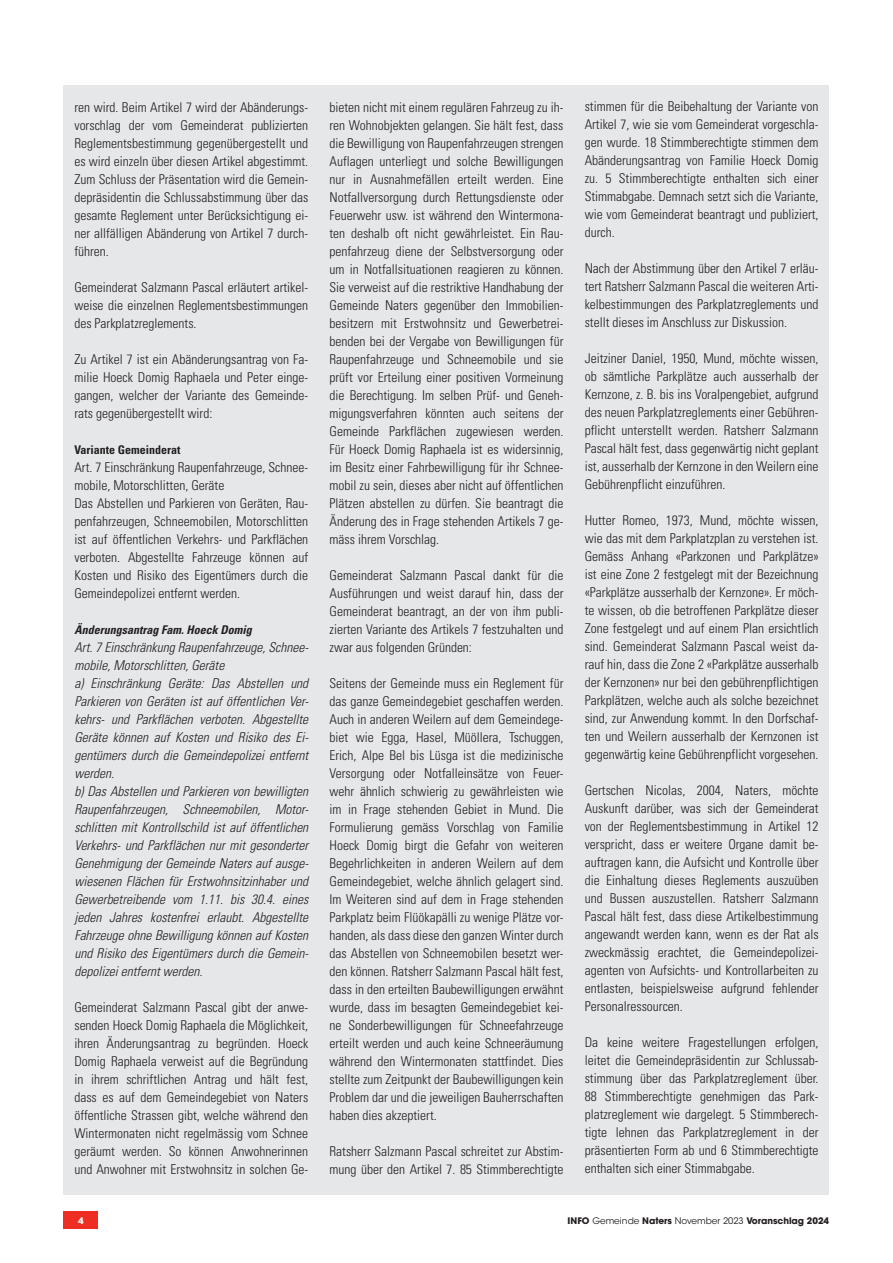
<style>
.page{position:relative;width:893px;height:1263px;background:#fff}
.page>*{position:absolute;margin:0;border:0;box-sizing:border-box;transform-origin:0 0}
.t1{font:300 condensed 13.5px/18px "Univers LT Std";color:#231f20;text-align:justify}
.t2{font:italic 300 condensed 13.5px/18px "Univers LT Std";color:#231f20}
.t3{font:italic 700 condensed 12px "Univers LT Std";color:#231f20}
.t4{font:700 condensed 12px "Univers LT Std";color:#231f20}
.t5{font:700 9px "ITC Avant Garde Std";color:#231f20}
.t6{font:700 9px "ITC Avant Garde Std";color:#fff}
.s1{font-weight:400}
</style>
<div class="page">
<div style="left:64px;top:1212px;width:34px;height:17px;background:#ee2e22"></div>
<div style="left:64px;top:85px;width:765px;height:1109px;background:#e6e7e9"></div>
<p class="t1" style="left:74px;top:98px;width:235px">ren wird. Beim Artikel 7 wird der Abänderungs&shy;vorschlag der vom Gemeinderat publizierten Reglementsbestimmung gegenübergestellt und es wird einzeln über diesen Artikel abgestimmt.<br>Zum Schluss der Präsentation wird die Gemein&shy;depräsidentin die Schlussabstimmung über das gesamte Reglement unter Berücksichtigung ei&shy;ner allfälligen Abänderung von Artikel 7 durch&shy;führen.</p>
<p class="t1" style="left:74px;top:278px;width:235px">Gemeinderat Salzmann Pascal erläutert artikel&shy;weise die einzelnen Reglementsbestimmungen des Parkplatzreglements.</p>
<p class="t1" style="left:74px;top:350px;width:235px">Zu Artikel 7 ist ein Abänderungsantrag von Fa&shy;milie Hoeck Domig Raphaela und Peter einge&shy;gangen, welcher der Variante des Gemeinde&shy;rats gegenübergestellt wird:</p>
<p class="t4" style="left:74px;top:442px;width:108px">Variante Gemeinderat</p>
<p class="t1" style="left:74px;top:458px;width:235px;text-align:left">Art. 7 Einschränkung Raupenfahrzeuge, Schnee&shy;mobile, Motorschlitten, Geräte<br>Das Abstellen und Parkieren von Geräten, Rau&shy;penfahrzeugen, Schneemobilen, Motorschlitten ist auf öffentlichen Verkehrs- und Parkflächen verboten. Abgestellte Fahrzeuge können auf Kosten und Risiko des Eigentümers durch die Gemeindepolizei entfernt werden.</p>
<p class="t3" style="left:74px;top:622px;width:179px">Änderungsantrag Fam. Hoeck Domig</p>
<p class="t2" style="left:74px;top:638px;width:236px">Art. 7 Einschränkung Raupenfahrzeuge, Schnee&shy;mobile, Motorschlitten, Geräte<br>a) Einschränkung Geräte: Das Abstellen und Parkieren von Geräten ist auf öffentlichen Ver&shy;kehrs- und Parkflächen verboten. Abgestellte Geräte können auf Kosten und Risiko des Ei&shy;gentümers durch die Gemeindepolizei entfernt werden.<br>b) Das Abstellen und Parkieren von bewilligten Raupenfahrzeugen, Schneemobilen, Motor&shy;schlitten mit Kontrollschild ist auf öffentlichen Verkehrs- und Parkflächen nur mit gesonderter Genehmigung der Gemeinde Naters auf ausge&shy;wiesenen Flächen für Erstwohnsitzinhaber und Gewerbetreibende vom 1.11. bis 30.4. eines jeden Jahres kostenfrei erlaubt. Abgestellte Fahrzeuge ohne Bewilligung können auf Kosten und Risiko des Eigentümers durch die Gemein&shy;depolizei entfernt werden.</p>
<p class="t1" style="left:74px;top:998px;width:235px">Gemeinderat Salzmann Pascal gibt der anwe&shy;senden Hoeck Domig Raphaela die Möglichkeit, ihren Änderungsantrag zu begründen. Hoeck Domig Raphaela verweist auf die Begründung in ihrem schriftlichen Antrag und hält fest, dass es auf dem Gemeindegebiet von Naters öffentliche Strassen gibt, welche während den Wintermonaten nicht regelmässig vom Schnee geräumt werden. So können Anwohnerinnen und Anwohner mit Erstwohnsitz in solchen Ge-</p>
<p class="t1" style="left:330px;top:98px;width:235px">bieten nicht mit einem regulären Fahrzeug zu ih&shy;ren Wohnobjekten gelangen. Sie hält fest, dass die Bewilligung von Raupenfahrzeugen strengen Auflagen unterliegt und solche Bewilligungen nur in Ausnahmefällen erteilt werden. Eine Notfallversorgung durch Rettungsdienste oder Feuerwehr usw. ist während den Wintermona&shy;ten deshalb oft nicht gewährleistet. Ein Rau&shy;penfahrzeug diene der Selbstversorgung oder um in Notfallsituationen reagieren zu können.<br>Sie verweist auf die restriktive Handhabung der Gemeinde Naters gegenüber den Immobilien&shy;besitzern mit Erstwohnsitz und Gewerbetrei&shy;benden bei der Vergabe von Bewilligungen für Raupenfahrzeuge und Schneemobile und sie prüft vor Erteilung einer positiven Vormeinung die Berechtigung. Im selben Prüf- und Geneh&shy;migungsverfahren könnten auch seitens der Gemeinde Parkflächen zugewiesen werden.<br>Für Hoeck Domig Raphaela ist es widersinnig, im Besitz einer Fahrbewilligung für ihr Schnee&shy;mobil zu sein, dieses aber nicht auf öffentlichen Plätzen abstellen zu dürfen. Sie beantragt die Änderung des in Frage stehenden Artikels 7 ge&shy;mäss ihrem Vorschlag.</p>
<p class="t1" style="left:330px;top:566px;width:235px">Gemeinderat Salzmann Pascal dankt für die Ausführungen und weist darauf hin, dass der Gemeinderat beantragt, an der von ihm publi&shy;zierten Variante des Artikels 7 festzuhalten und zwar aus folgenden Gründen:</p>
<p class="t1" style="left:330px;top:674px;width:235px">Seitens der Gemeinde muss ein Reglement für das ganze Gemeindegebiet geschaffen werden.<br>Auch in anderen Weilern auf dem Gemeindege&shy;biet wie Egga, Hasel, Müöllera, Tschuggen, Erich, Alpe Bel bis Lüsga ist die medizinische Versorgung oder Notfalleinsätze von Feuer&shy;wehr ähnlich schwierig zu gewährleisten wie im in Frage stehenden Gebiet in Mund. Die Formulierung gemäss Vorschlag von Familie Hoeck Domig birgt die Gefahr von weiteren Begehrlichkeiten in anderen Weilern auf dem Gemeindegebiet, welche ähnlich gelagert sind.<br>Im Weiteren sind auf dem in Frage stehenden Parkplatz beim Flüökapälli zu wenige Plätze vor&shy;handen, als dass diese den ganzen Winter durch das Abstellen von Schneemobilen besetzt wer&shy;den können. Ratsherr Salzmann Pascal hält fest, dass in den erteilten Baubewilligungen erwähnt wurde, dass im besagten Gemeindegebiet kei&shy;ne Sonderbewilligungen für Schneefahrzeuge erteilt werden und auch keine Schneeräumung während den Wintermonaten stattfindet. Dies stellte zum Zeitpunkt der Baubewilligungen kein Problem dar und die jeweiligen Bauherrschaften haben dies akzeptiert.</p>
<p class="t1" style="left:330px;top:1142px;width:235px">Ratsherr Salzmann Pascal schreitet zur Abstim&shy;mung über den Artikel 7. 85 Stimmberechtigte</p>
<p class="t1" style="left:585px;top:98px;width:235px">stimmen für die Beibehaltung der Variante von Artikel 7, wie sie vom Gemeinderat vorgeschla&shy;gen wurde. 18 Stimmberechtigte stimmen dem Abänderungsantrag von Familie Hoeck Domig zu. 5 Stimmberechtigte enthalten sich einer Stimmabgabe. Demnach setzt sich die Variante, wie vom Gemeinderat beantragt und publiziert, durch.</p>
<p class="t1" style="left:585px;top:260px;width:235px">Nach der Abstimmung über den Artikel 7 erläu&shy;tert Ratsherr Salzmann Pascal die weiteren Arti&shy;kelbestimmungen des Parkplatzreglements und stellt dieses im Anschluss zur Diskussion.</p>
<p class="t1" style="left:585px;top:350px;width:235px">Jeitziner Daniel, 1950, Mund, möchte wissen, ob sämtliche Parkplätze auch ausserhalb der Kernzone, z. B. bis ins Voralpengebiet, aufgrund des neuen Parkplatzreglements einer Gebühren&shy;pflicht unterstellt werden. Ratsherr Salzmann Pascal hält fest, dass gegenwärtig nicht geplant ist, ausserhalb der Kernzone in den Weilern eine Gebührenpflicht einzuführen.</p>
<p class="t1" style="left:585px;top:512px;width:235px">Hutter Romeo, 1973, Mund, möchte wissen, wie das mit dem Parkplatzplan zu verstehen ist.<br>Gemäss Anhang «Parkzonen und Parkplätze» ist eine Zone 2 festgelegt mit der Bezeichnung «Parkplätze ausserhalb der Kernzone». Er möch&shy;te wissen, ob die betroffenen Parkplätze dieser Zone festgelegt und auf einem Plan ersichtlich sind. Gemeinderat Salzmann Pascal weist da&shy;rauf hin, dass die Zone 2 «Parkplätze ausserhalb der Kernzonen» nur bei den gebührenpflichtigen Parkplätzen, welche auch als solche bezeichnet sind, zur Anwendung kommt. In den Dorfschaf&shy;ten und Weilern ausserhalb der Kernzonen ist gegenwärtig keine Gebührenpflicht vorgesehen.</p>
<p class="t1" style="left:585px;top:782px;width:235px">Gertschen Nicolas, 2004, Naters, möchte Auskunft darüber, was sich der Gemeinderat von der Reglementsbestimmung in Artikel 12 verspricht, dass er weitere Organe damit be&shy;auftragen kann, die Aufsicht und Kontrolle über die Einhaltung dieses Reglements auszuüben und Bussen auszustellen. Ratsherr Salzmann Pascal hält fest, dass diese Artikelbestimmung angewandt werden kann, wenn es der Rat als zweckmässig erachtet, die Gemeindepolizei&shy;agenten von Aufsichts- und Kontrollarbeiten zu entlasten, beispielsweise aufgrund fehlender Personalressourcen.</p>
<p class="t1" style="left:585px;top:1034px;width:235px">Da keine weitere Fragestellungen erfolgen, leitet die Gemeindepräsidentin zur Schlussab&shy;stimmung über das Parkplatzreglement über.<br>88 Stimmberechtigte genehmigen das Park&shy;platzreglement wie dargelegt. 5 Stimmberech&shy;tigte lehnen das Parkplatzreglement in der präsentierten Form ab und 6 Stimmberechtigte enthalten sich einer Stimmabgabe.</p>
<p class="t6" style="left:78px;top:1214px;width:7px">4</p>
<p class="t5" style="left:568px;top:1214px;width:263px">INFO <span class="s1">Gemeinde</span> Naters <span class="s1">November 2023</span> Voranschlag 2024</p>
</div>
